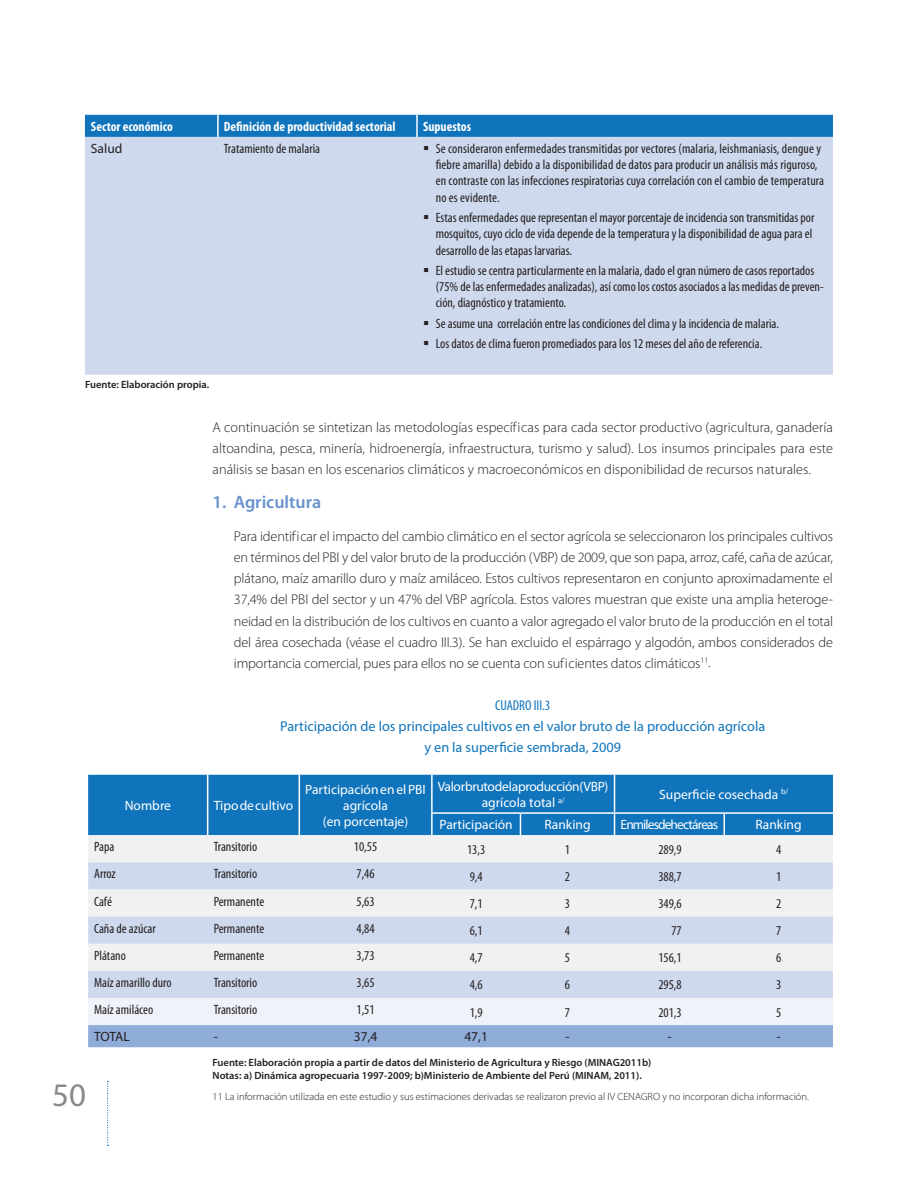
<style>
.page{position:relative;width:918px;height:1188px;background:#fff}
.page>*{position:absolute;margin:0;border:0;box-sizing:border-box;transform-origin:0 0}
.t1{font:33px "Myriad Pro";color:#87898c}
.t2{font:600 18px "Myriad Pro";color:#6992cc}
.t3{font:300 14.25px/21px "Myriad Pro";color:#231f20;text-align:justify}
.t4{font:14.25px/21px "Myriad Pro";color:#1074bc;text-align:center}
.t5{font:condensed 13.5px/16.2px "Myriad Pro";color:#231f20}
.t6{font:13.5px/16.2px "Myriad Pro";color:#fff;text-align:center}
.t7{font:700 condensed 13.5px "Myriad Pro";color:#fff}
.t8{font:13.5px/16.2px "Myriad Pro";letter-spacing:-.025em;color:#fff;text-align:center}
.t9{font:13.5px "Myriad Pro";color:#231f20}
.t10{font:13.5px "Myriad Pro";letter-spacing:-.06em;color:#fff}
.t11{font:600 10.5px "Myriad Pro";color:#231f20}
.t12{font:300 10.5px "Myriad Pro";color:#231f20}
.s1{font-stretch:condensed}
</style>
<div class="page">
<svg style="left:107px;top:1081px;width:2px;height:65px"></svg>
<div style="left:85px;top:115px;width:748px;height:22px;background:#1074bc"></div>
<div style="left:85px;top:137px;width:748px;height:238px;background:#cfd9ed"></div>
<hr style="left:217px;top:115px;width:2px;height:22px;background:#fff">
<hr style="left:416px;top:115px;width:2px;height:22px;background:#fff">
<div style="left:88px;top:775px;width:745px;height:60px;background:#1074bc"></div>
<div style="left:88px;top:835px;width:745px;height:27px;background:#f0f1f2"></div>
<svg style="left:88px;top:862px;width:745px;height:136px;fill:#cfd9ed"></svg>
<svg style="left:88px;top:998px;width:745px;height:49px"></svg>
<hr style="left:207px;top:775px;width:1px;height:38px;background:#fff">
<hr style="left:299px;top:775px;width:1px;height:38px;background:#fff">
<svg style="left:207px;top:813px;width:1px;height:22px"></svg>
<svg style="left:299px;top:813px;width:1px;height:22px"></svg>
<hr style="left:431px;top:775px;width:2px;height:37px;background:#fff">
<hr style="left:614px;top:775px;width:1px;height:37px;background:#fff">
<hr style="left:431px;top:812px;width:89px;height:2px;background:#fff">
<hr style="left:431px;top:814px;width:2px;height:21px;background:#fff">
<hr style="left:520px;top:812px;width:95px;height:2px;background:#fff">
<svg style="left:520px;top:814px;width:1px;height:21px"></svg>
<hr style="left:615px;top:812px;width:109px;height:2px;background:#fff">
<svg style="left:614px;top:814px;width:1px;height:21px"></svg>
<hr style="left:724px;top:812px;width:109px;height:2px;background:#fff">
<svg style="left:724px;top:814px;width:1px;height:21px"></svg>
<svg style="left:424px;top:146px;width:4px;height:4px"></svg>
<svg style="left:424px;top:215px;width:4px;height:4px"></svg>
<svg style="left:424px;top:268px;width:4px;height:4px"></svg>
<svg style="left:424px;top:321px;width:4px;height:4px"></svg>
<svg style="left:424px;top:341px;width:4px;height:4px"></svg>
<p class="t7" style="left:91px;top:118px;width:83px">Sector económico</p>
<p class="t7" style="left:224px;top:118px;width:173px">Definición de productividad sectorial</p>
<p class="t7" style="left:423px;top:118px;width:50px">Supuestos</p>
<p class="t9" style="left:91px;top:140px;width:33px">Salud</p>
<p class="t5" style="left:224px;top:140px;width:98px">Tratamiento de malaria</p>
<p class="t5" style="left:436px;top:140px;width:390px">Se consideraron enfermedades transmitidas por vectores (malaria, leishmaniasis, dengue y fiebre amarilla) debido a la disponibilidad de datos para producir un análisis más riguroso, en contraste con las infecciones respiratorias cuya correlación con el cambio de temperatura no es evidente.</p>
<p class="t5" style="left:436px;top:209px;width:380px">Estas enfermedades que representan el mayor porcentaje de incidencia son transmitidas por mosquitos, cuyo ciclo de vida depende de la temperatura y la disponibilidad de agua para el desarrollo de las etapas larvarias.</p>
<p class="t5" style="left:436px;top:262px;width:390px">El estudio se centra particularmente en la malaria, dado el gran número de casos reportados (75% de las enfermedades analizadas), así como los costos asociados a las medidas de preven&shy;ción, diagnóstico y tratamiento.</p>
<p class="t5" style="left:436px;top:315px;width:345px">Se asume una correlación entre las condiciones del clima y la incidencia de malaria.</p>
<p class="t5" style="left:436px;top:336px;width:328px">Los datos de clima fueron promediados para los 12 meses del año de referencia.</p>
<p class="t11" style="left:85px;top:378px;width:126px">Fuente: Elaboración propia.</p>
<p class="t3" style="left:213px;top:417px;width:622px">A continuación se sintetizan las metodologías específicas para cada sector productivo (agricultura, ganadería altoandina, pesca, minería, hidroenergía, infraestructura, turismo y salud). Los insumos principales para este análisis se basan en los escenarios climáticos y macroeconómicos en disponibilidad de recursos naturales.</p>
<p class="t2" style="left:213px;top:490px;width:110px">1. Agricultura</p>
<p class="t3" style="left:234px;top:526px;width:601px">Para identificar el impacto del cambio climático en el sector agrícola se seleccionaron los principales cultivos en términos del PBI y del valor bruto de la producción (VBP) de 2009, que son papa, arroz, café, caña de azúcar, plátano, maíz amarillo duro y maíz amiláceo. Estos cultivos representaron en conjunto aproximadamente el 37,4% del PBI del sector y un 47% del VBP agrícola. Estos valores muestran que existe una amplia heteroge&shy;neidad en la distribución de los cultivos en cuanto a valor agregado el valor bruto de la producción en el total del área cosechada (véase el cuadro III.3). Se han excluido el espárrago y algodón, ambos considerados de importancia comercial, pues para ellos no se cuenta con suficientes datos climáticos<sup>11</sup>.</p>
<p class="t4" style="left:280px;top:694px;width:487px"><span class="s1">CUADRO III.3<br></span>Participación de los principales cultivos en el valor bruto de la producción agrícola y en la superficie sembrada, 2009</p>
<h1 class="t1" style="left:52px;top:1075px;width:35px">50</h1>
<p class="t6" style="left:125px;top:797px;width:48px">Nombre</p>
<p class="t6" style="left:214px;top:797px;width:81px">Tipo de cultivo</p>
<p class="t6" style="left:305px;top:781px;width:122px">Participación en el PBI agrícola<br>(en porcentaje)</p>
<p class="t8" style="left:438px;top:778px;width:172px">Valor bruto de la producción (VBP) agrícola total <sup>a/</sup></p>
<p class="t6" style="left:659px;top:786px;width:130px">Superficie cosechada <sup>b/</sup></p>
<p class="t6" style="left:440px;top:816px;width:75px">Participación</p>
<p class="t6" style="left:544px;top:816px;width:48px">Ranking</p>
<p class="t10" style="left:621px;top:816px;width:99px">En miles de hectáreas</p>
<p class="t6" style="left:756px;top:816px;width:48px">Ranking</p>
<p class="t5" style="left:94px;top:839px;width:22px">Papa</p>
<p class="t5" style="left:214px;top:839px;width:45px">Transitorio</p>
<p class="t5" style="left:354px;top:839px;width:25px">10,55</p>
<p class="t5" style="left:467px;top:841px;width:20px">13,3</p>
<p class="t5" style="left:565px;top:841px;width:7px">1</p>
<p class="t5" style="left:658px;top:841px;width:25px">289,9</p>
<p class="t5" style="left:776px;top:841px;width:7px">4</p>
<p class="t5" style="left:94px;top:866px;width:23px">Arroz</p>
<p class="t5" style="left:214px;top:866px;width:45px">Transitorio</p>
<p class="t5" style="left:357px;top:866px;width:20px">7,46</p>
<p class="t5" style="left:470px;top:868px;width:15px">9,4</p>
<p class="t5" style="left:565px;top:868px;width:7px">2</p>
<p class="t5" style="left:658px;top:868px;width:25px">388,7</p>
<p class="t5" style="left:776px;top:868px;width:7px">1</p>
<p class="t5" style="left:94px;top:893px;width:19px">Café</p>
<p class="t5" style="left:214px;top:893px;width:52px">Permanente</p>
<p class="t5" style="left:357px;top:893px;width:20px">5,63</p>
<p class="t5" style="left:470px;top:895px;width:15px">7,1</p>
<p class="t5" style="left:565px;top:895px;width:7px">3</p>
<p class="t5" style="left:658px;top:895px;width:25px">349,6</p>
<p class="t5" style="left:776px;top:895px;width:7px">2</p>
<p class="t5" style="left:94px;top:920px;width:63px">Caña de azúcar</p>
<p class="t5" style="left:214px;top:920px;width:52px">Permanente</p>
<p class="t5" style="left:357px;top:920px;width:20px">4,84</p>
<p class="t5" style="left:470px;top:922px;width:15px">6,1</p>
<p class="t5" style="left:565px;top:922px;width:7px">4</p>
<p class="t5" style="left:671px;top:922px;width:12px">77</p>
<p class="t5" style="left:776px;top:922px;width:7px">7</p>
<p class="t5" style="left:94px;top:947px;width:33px">Plátano</p>
<p class="t5" style="left:214px;top:947px;width:52px">Permanente</p>
<p class="t5" style="left:357px;top:947px;width:20px">3,73</p>
<p class="t5" style="left:470px;top:950px;width:15px">4,7</p>
<p class="t5" style="left:565px;top:950px;width:7px">5</p>
<p class="t5" style="left:658px;top:950px;width:25px">156,1</p>
<p class="t5" style="left:776px;top:950px;width:7px">6</p>
<p class="t5" style="left:94px;top:974px;width:79px">Maíz amarillo duro</p>
<p class="t5" style="left:214px;top:974px;width:45px">Transitorio</p>
<p class="t5" style="left:357px;top:974px;width:20px">3,65</p>
<p class="t5" style="left:470px;top:977px;width:15px">4,6</p>
<p class="t5" style="left:565px;top:977px;width:7px">6</p>
<p class="t5" style="left:658px;top:977px;width:25px">295,8</p>
<p class="t5" style="left:776px;top:977px;width:7px">3</p>
<p class="t5" style="left:94px;top:1001px;width:61px">Maíz amiláceo</p>
<p class="t5" style="left:214px;top:1001px;width:45px">Transitorio</p>
<p class="t5" style="left:357px;top:1001px;width:20px">1,51</p>
<p class="t5" style="left:470px;top:1004px;width:15px">1,9</p>
<p class="t5" style="left:565px;top:1004px;width:7px">7</p>
<p class="t5" style="left:658px;top:1004px;width:25px">201,3</p>
<p class="t5" style="left:776px;top:1004px;width:7px">5</p>
<p class="t9" style="left:94px;top:1028px;width:37px">TOTAL</p>
<p class="t9" style="left:214px;top:1028px;width:6px">-</p>
<p class="t9" style="left:354px;top:1028px;width:25px">37,4</p>
<p class="t9" style="left:464px;top:1028px;width:25px">47,1</p>
<p class="t9" style="left:565px;top:1028px;width:6px">-</p>
<p class="t9" style="left:667px;top:1028px;width:6px">-</p>
<p class="t9" style="left:777px;top:1028px;width:6px">-</p>
<p class="t11" style="left:213px;top:1056px;width:440px">Fuente: Elaboración propia a partir de datos del Ministerio de Agricultura y Riesgo (MINAG2011b)</p>
<p class="t11" style="left:213px;top:1069px;width:431px">Notas: a) Dinámica agropecuaria 1997-2009; b)Ministerio de Ambiente del Perú (MINAM, 2011).</p>
<p class="t12" style="left:213px;top:1091px;width:598px">11 La información utilizada en este estudio y sus estimaciones derivadas se realizaron previo al IV CENAGRO y no incorporan dicha información.</p>
</div>
